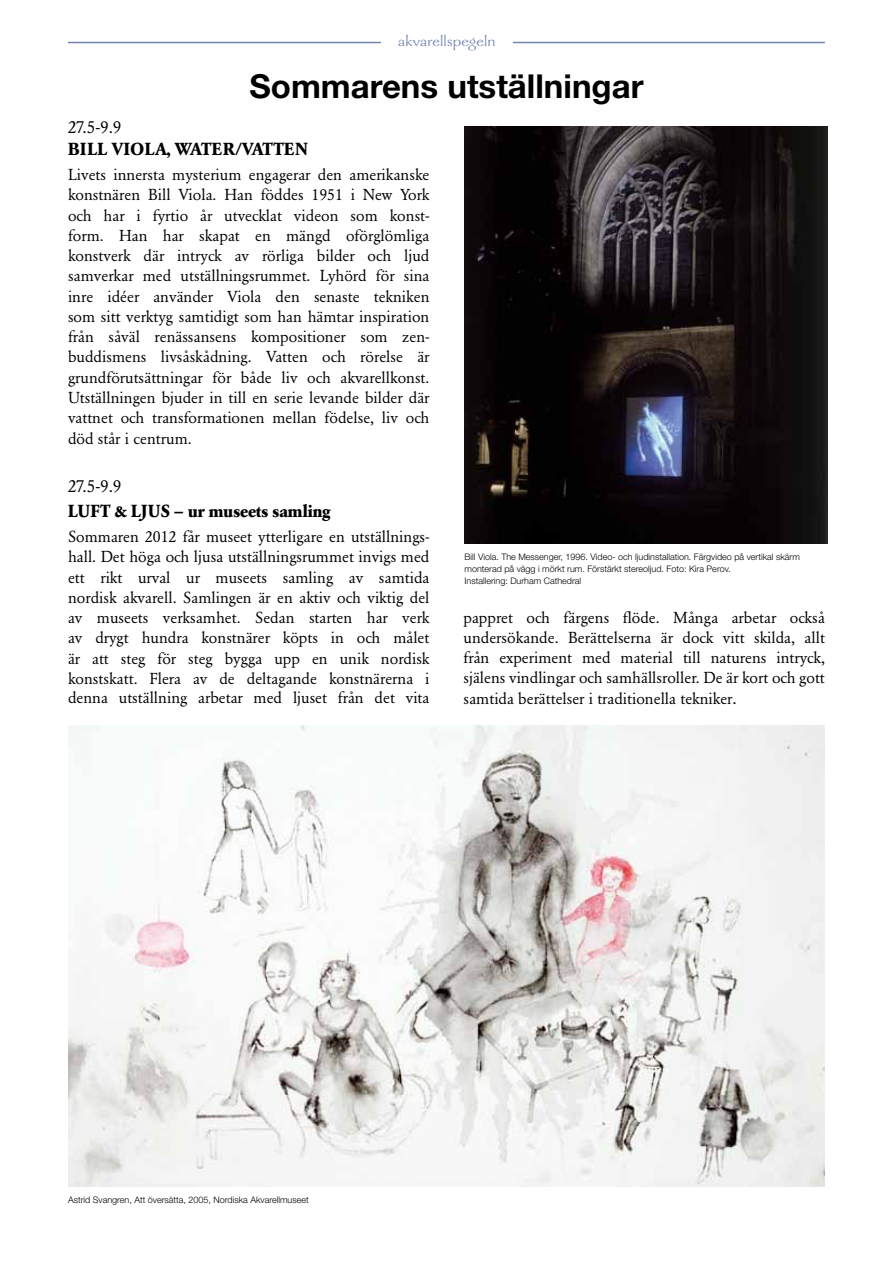
<style>
.page{position:relative;width:893px;height:1263px;background:#fff}
.page>*{position:absolute;margin:0;border:0;box-sizing:border-box;transform-origin:0 0}
.t1{font:700 33px "Helvetica Neue";color:#000}
.t2{font:700 17.25px "Garamond BE";color:#000}
.t3{font:700 17.25px "Garamond BE";letter-spacing:.02em;color:#000}
.t4{font:17.25px "Garamond BE";color:#000}
.t5{font:16.5px "Galahad";letter-spacing:.02em;color:#7385af}
.t6{font:15.75px/20.2px "Garamond BE";color:#000;text-align:justify}
.t7{font:300 9px/12px "Helvetica Neue";color:#000}
.s1{font-size:17.25px}
</style>
<div class="page">
<hr style="left:68px;top:42px;width:757px;height:1px;background:#7385af">
<div style="left:381px;top:26px;width:132px;height:29px;background:#fff"></div>
<img style="left:464px;top:126px;width:363px;height:417px">
<img style="left:68px;top:725px;width:757px;height:461px">
<p class="t5" style="left:398px;top:33px;width:99px">akvarellspegeln</p>
<h1 class="t1" style="left:249px;top:66px;width:396px">Sommarens utställningar</h1>
<p class="t4" style="left:68px;top:117px;width:55px">27.5-9.9</p>
<p class="t3" style="left:68px;top:139px;width:241px">BILL VIOLA, WATER/VATTEN</p>
<p class="t6" style="left:68px;top:165px;width:363px">Livets innersta mysterium engagerar den amerikanske konstnären Bill Viola. Han föddes 1951 i New York och har i fyrtio år utvecklat videon som konst&shy;form. Han har skapat en mängd oförglömliga konstverk där intryck av rörliga bilder och ljud samverkar med utställningsrummet. Lyhörd för sina inre idéer använder Viola den senaste tekniken som sitt verktyg samtidigt som han hämtar inspiration från såväl renässansens kompositioner som zen&shy;buddismens livsåskådning. Vatten och rörelse är grundförutsättningar för både liv och akvarellkonst.<br>Utställningen bjuder in till en serie levande bilder där vattnet och transformationen mellan födelse, liv och död står i centrum.</p>
<p class="t4" style="left:68px;top:476px;width:55px">27.5-9.9</p>
<p class="t2" style="left:68px;top:501px;width:264px">LUFT &amp; LJUS – ur museets samling</p>
<p class="t6" style="left:68px;top:527px;width:363px">Sommaren 2012 får museet ytterligare en utställnings&shy;hall. Det höga och ljusa utställningsrummet invigs med ett rikt urval ur museets samling av samtida nordisk akvarell. Samlingen är en aktiv och viktig del av museets verksamhet. Sedan starten har verk av drygt hundra konstnärer köpts in och målet är att steg för steg bygga upp en unik nordisk konstskatt. Flera av de deltagande konstnärerna i</p>
<p class="t6" style="left:68px;top:687px;width:363px">denna utställning arbetar med ljuset från det vita</p>
<p class="t7" style="left:465px;top:550px;width:337px">Bill Viola. The Messenger, 1996. Video- och ljudinstallation. Färgvideo på vertikal skärm monterad på vägg i mörkt rum. Förstärkt stereoljud. Foto: Kira Perov.<br>Installering: Durham Cathedral</p>
<p class="t6" style="left:463px;top:607px;width:363px">pappret och färgens flöde. Många arbetar också undersökande. Berättelserna är dock vitt skilda, allt från experiment med material till naturens intryck, själens vindlingar och samhällsroller. De är kort och gott samtida berättelser i traditionella tekniker<span class="s1">.</span></p>
<p class="t7" style="left:68px;top:1194px;width:242px">Astrid Svangren, Att översätta, 2005, Nordiska Akvarellmuseet</p>
</div>
